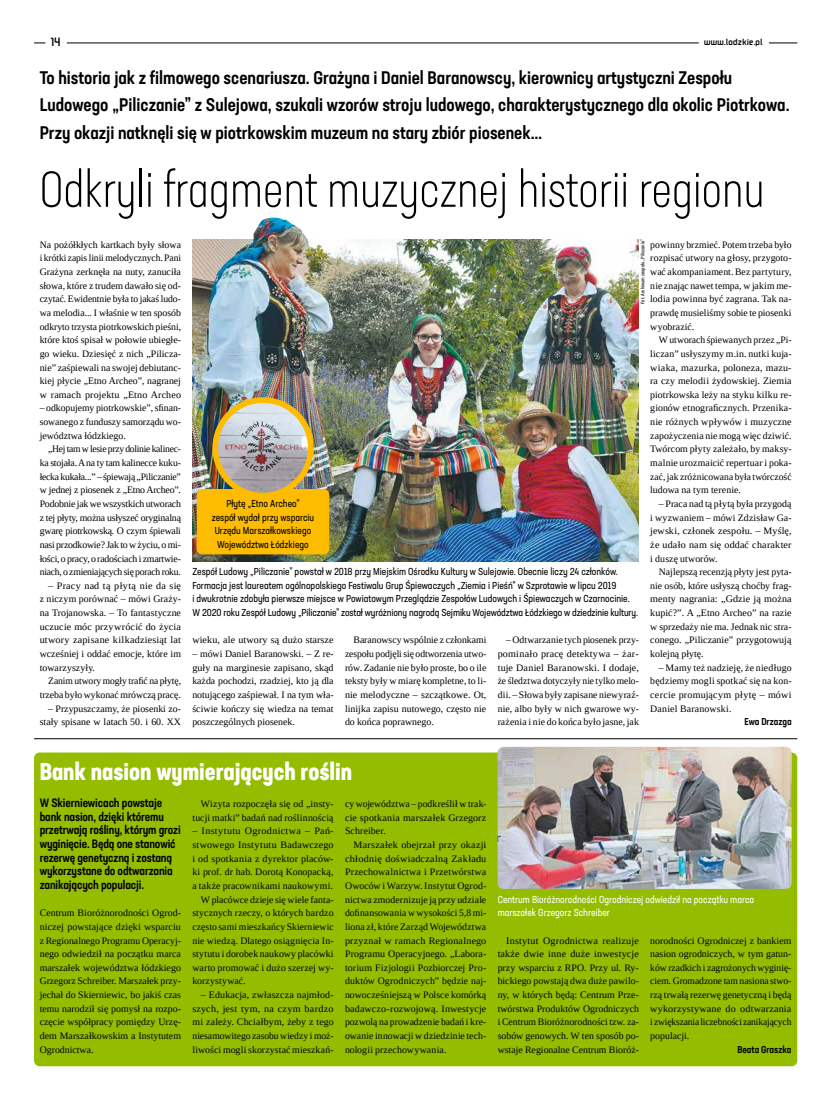
<style>
.page{position:relative;width:820px;height:1106px;background:#fff}
.page>*{position:absolute;margin:0;border:0;box-sizing:border-box;transform-origin:0 0}
.t1{font:300 50px "Neusa Next Std Compact";color:#000}
.t2{font:700 condensed 24px "Neusa Next Std";color:#fff}
.t3{font:500 condensed 18px/27.3px "Neusa Next Std";color:#000}
.t4{font:500 condensed 12px/13.6px "Neusa Next Std";letter-spacing:-.01em;color:#000}
.t5{font:12px "lodzer";color:#000}
.t6{font:condensed 10px/13.6px "Neusa Next Std";color:#000}
.t7{font:condensed 10px/13.6px "Neusa Next Std";color:#fff}
.t8{font:9.8px/13.6px "Tinos";color:#000;text-align:justify}
.t9{font:9.8px "Tinos";letter-spacing:.02em;color:#000}
.t10{font:9.8px "Tinos";letter-spacing:.035em;color:#000}
.t11{font:500 condensed 9.8px "Neusa Next Std";color:#000}
.t12{font:9px "lodzer";color:#000}
.t13{font:condensed 5px "Neusa Next Std";color:#000}
</style>
<div class="page">
<hr style="left:34px;top:43px;width:763px;height:1px;background:#000">
<hr style="left:698px;top:40px;width:70px;height:4px;background:#fff">
<div style="left:45px;top:39px;width:22px;height:7px;background:#fff"></div>
<img style="left:192px;top:240px;width:446px;height:321px">
<div style="left:197px;top:489px;width:132px;height:65px;background:#febc00;border-radius:6px"></div>
<img style="left:215px;top:400px;width:96px;height:95px;border-radius:48px">
<div style="left:212px;top:397px;width:101px;height:101px;border:6px solid #febc00;border-radius:50%"></div>
<div style="left:34px;top:752px;width:763px;height:314px;background:#95bd00;border-radius:6px"></div>
<img style="left:497px;top:747px;width:294px;height:142px">
<img style="left:253px;top:217px;width:55px;height:47px">
<hr style="left:34px;top:738px;width:763px;height:1px;background:#000">
<p class="t5" style="left:51px;top:35px;width:12px">14</p>
<p class="t12" style="left:704px;top:37px;width:60px">www.lodzkie.pl</p>
<p class="t3" style="left:40px;top:64px;width:751px">To historia jak z filmowego scenariusza. Grażyna i Daniel Baranowscy, kierownicy artystyczni Zespołu<br>Ludowego „Piliczanie” z Sulejowa, szukali wzorów stroju ludowego, charakterystycznego dla okolic Piotrkowa.<br>Przy okazji natknęli się w piotrkowskim muzeum na stary zbiór piosenek…</p>
<h1 class="t1" style="left:40px;top:159px;width:726px">Odkryli fragment muzycznej historii regionu</h1>
<p class="t8" style="left:40px;top:237px;width:143px">Na pożółkłych kartkach były słowa i krótki zapis linii melodycznych. Pani Grażyna zerknęła na nuty, zanuciła słowa, które z trudem dawało się od&shy;czytać. Ewidentnie była to jakaś ludo&shy;wa melodia... I właśnie w ten sposób odkryto trzysta piotrkowskich pieśni, które ktoś spisał w połowie ubiegłe&shy;go wieku. Dziesięć z nich „Pilicza&shy;nie” zaśpiewali na swojej debiutanc&shy;kiej płycie „Etno Archeo”, nagranej w ramach projektu „Etno Archeo</p>
<p class="t8" style="left:40px;top:401px;width:143px">– odkopujemy piotrkowskie”, sfinan&shy;sowanego z funduszy samorządu wo&shy;jewództwa łódzkiego.</p>
<p class="t8" style="left:40px;top:442px;width:143px;text-indent:9px">„Hej tam w lesie przy dolinie kalinec&shy;ka stojała. A na ty tam kalinecce kuku&shy;łecka kukała...” – śpiewają „Piliczanie” w jednej z piosenek z „Etno Archeo”.<br>Podobnie jak we wszystkich utworach z tej płyty, można usłyszeć oryginalną gwarę piotrkowską. O czym śpiewali nasi przodkowie? Jak to w życiu, o mi&shy;łości, o pracy, o radościach i zmartwie&shy;niach, o zmieniających się porach roku.</p>
<p class="t8" style="left:40px;top:578px;width:143px;text-indent:9px">– Pracy nad tą płytą nie da się z niczym porównać – mówi Graży&shy;na Trojanowska. – To fantastyczne uczucie móc przywrócić do życia utwory zapisane kilkadziesiąt lat wcześniej i oddać emocje, które im towarzyszyły.</p>
<p class="t8" style="left:40px;top:674px;width:143px;text-align:right">Zanim utwory mogły trafić na płytę, trzeba było wykonać mrówczą pracę.</p>
<p class="t8" style="left:40px;top:701px;width:143px;text-align:right">– Przypuszczamy, że piosenki zo&shy;stały spisane w latach 50. i 60. XX</p>
<p class="t13" style="left:639px;top:303px;width:65px;rotate:-90deg">Fot. Archiwum zespołu „Piliczanie”</p>
<p class="t8" style="left:650px;top:237px;width:143px">powinny brzmieć. Potem trzeba było rozpisać utwory na głosy, przygoto&shy;wać akompaniament. Bez partytury, nie znając nawet tempa, w jakim me&shy;lodia powinna być zagrana. Tak na&shy;prawdę musieliśmy sobie te piosenki wyobrazić.</p>
<p class="t8" style="left:650px;top:333px;width:143px;text-indent:9px">W utworach śpiewanych przez „Pi&shy;liczan” usłyszymy m.in. nutki kuja&shy;wiaka, mazurka, poloneza, mazu&shy;ra czy melodii żydowskiej. Ziemia piotrkowska leży na styku kilku re&shy;gionów etnograficznych. Przenika&shy;nie różnych wpływów i muzyczne zapożyczenia nie mogą więc dziwić.<br>Twórcom płyty zależało, by maksy&shy;malnie urozmaicić repertuar i poka&shy;zać, jak zróżnicowana była twórczość ludowa na tym terenie.</p>
<p class="t8" style="left:650px;top:497px;width:143px;text-indent:9px">– Praca nad tą płytą była przygodą i wyzwaniem – mówi Zdzisław Ga&shy;jewski, członek zespołu. – Myślę, że udało nam się oddać charakter i duszę utworów.</p>
<p class="t8" style="left:650px;top:565px;width:143px;text-indent:9px">Najlepszą recenzją płyty jest pyta&shy;nie osób, które usłyszą choćby frag&shy;menty nagrania: „Gdzie ją można kupić?”. A „Etno Archeo” na razie w sprzedaży nie ma. Jednak nic stra&shy;conego. „Piliczanie” przygotowują kolejną płytę.</p>
<p class="t8" style="left:650px;top:660px;width:143px;text-indent:9px">– Mamy też nadzieję, że niedługo będziemy mogli spotkać się na kon&shy;cercie promującym płytę – mówi Daniel Baranowski.</p>
<p class="t11" style="left:744px;top:715px;width:49px">Ewa Drzazga</p>
<p class="t6" style="left:212px;top:496px;width:104px;text-align:center">Płytę „Etno Archeo”<br>zespół wydał przy wsparciu<br>Urzędu Marszałkowskiego<br>Województwa Łódzkiego</p>
<p class="t6" style="left:192px;top:564px;width:447px">Zespół Ludowy „Piliczanie” powstał w 2018 przy Miejskim Ośrodku Kultury w Sulejowie. Obecnie liczy 24 członków.<br>Formacja jest laureatem ogólnopolskiego Festiwalu Grup Śpiewaczych „Ziemia i Pieśń” w Szprotawie w lipcu 2019<br>i dwukrotnie zdobyła pierwsze miejsce w Powiatowym Przeglądzie Zespołów Ludowych i Śpiewaczych w Czarnocinie.<br>W 2020 roku Zespół Ludowy „Piliczanie” został wyróżniony nagrodą Sejmiku Województwa Łódzkiego w dziedzinie kultury.</p>
<p class="t8" style="left:345px;top:633px;width:143px;text-indent:9px">Baranowscy wspólnie z członkami zespołu podjęli się odtworzenia utwo&shy;rów. Zadanie nie było proste, bo o ile teksty były w miarę kompletne, to li&shy;nie melodyczne – szczątkowe. Ot, linijka zapisu nutowego, często nie do końca poprawnego.</p>
<p class="t8" style="left:497px;top:633px;width:143px;text-indent:9px">– Odtwarzanie tych piosenek przy&shy;pominało pracę detektywa – żar&shy;tuje Daniel Baranowski. I dodaje, że śledztwa dotyczyły nie tylko melo&shy;dii. – Słowa były zapisane niewyraź&shy;nie, albo były w nich gwarowe wy&shy;rażenia i nie do końca było jasne, jak</p>
<p class="t8" style="left:192px;top:633px;width:143px">wieku, ale utwory są dużo starsze</p>
<p class="t8" style="left:192px;top:647px;width:143px">– mówi Daniel Baranowski. – Z re&shy;guły na marginesie zapisano, skąd każda pochodzi, rzadziej, kto ją dla notującego zaśpiewał. I na tym wła&shy;ściwie kończy się wiedza na temat poszczególnych piosenek.</p>
<h2 class="t2" style="left:40px;top:756px;width:314px">Bank nasion wymierających roślin</h2>
<p class="t4" style="left:40px;top:796px;width:142px">W Skierniewicach powstaje bank nasion, dzięki któremu przetrwają rośliny, którym grozi wyginięcie. Będą one stanowić rezerwę genetyczną i zostaną wykorzystane do odtwarzania zanikających populacji.</p>
<p class="t8" style="left:40px;top:906px;width:143px">Centrum Bioróżnorodności Ogrod&shy;niczej powstające dzięki wsparciu z Regionalnego Programu Operacyj&shy;nego odwiedził na początku marca marszałek województwa łódzkiego Grzegorz Schreiber. Marszałek przy&shy;jechał do Skierniewic, bo jakiś czas temu narodził się pomysł na rozpo&shy;częcie współpracy pomiędzy Urzę&shy;dem Marszałkowskim a Instytutem Ogrodnictwa.</p>
<p class="t8" style="left:345px;top:797px;width:143px">cy województwa – podkreślił w trak&shy;cie spotkania marszałek Grzegorz Schreiber.</p>
<p class="t8" style="left:345px;top:838px;width:143px;text-indent:9px">Marszałek obejrzał przy okazji chłodnię doświadczalną Zakładu Przechowalnictwa i Przetwórstwa Owoców i Warzyw. Instytut Ogrod&shy;nictwa zmodernizuje ją przy udziale dofinansowania w wysokości 5,8 mi&shy;liona zł, które Zarząd Województwa przyznał w ramach Regionalnego Programu Operacyjnego. „Labora&shy;torium Fizjologii Pozbiorczej Pro&shy;duktów Ogrodniczych” będzie naj&shy;nowocześniejszą w Polsce komórką badawczo-rozwojową. Inwestycje pozwolą na prowadzenie badań i kre&shy;owanie innowacji w dziedzinie tech&shy;nologii przechowywania.</p>
<p class="t8" style="left:192px;top:797px;width:143px;text-align:right">Wizyta rozpoczęła się od „insty&shy;tucji matki” badań nad roślinnością</p>
<p class="t10" style="left:192px;top:824px;width:143px">– Instytutu Ogrodnictwa – Pań-</p>
<p class="t9" style="left:192px;top:838px;width:143px">stwowego Instytutu Badawczego</p>
<p class="t8" style="left:192px;top:851px;width:143px">i od spotkania z dyrektor placów-</p>
<p class="t8" style="left:192px;top:865px;width:143px">ki prof. dr hab. Dorotą Konopacką,</p>
<p class="t9" style="left:192px;top:879px;width:142px">a także pracownikami naukowymi.</p>
<p class="t8" style="left:201px;top:892px;width:134px">W placówce dzieje się wiele fanta-</p>
<p class="t8" style="left:192px;top:906px;width:143px">stycznych rzeczy, o których bardzo</p>
<p class="t8" style="left:192px;top:919px;width:143px">często sami mieszkańcy Skierniewic</p>
<p class="t8" style="left:192px;top:933px;width:143px">nie wiedzą. Dlatego osiągnięcia In-</p>
<p class="t8" style="left:192px;top:947px;width:143px">stytutu i dorobek naukowy placówki</p>
<p class="t8" style="left:192px;top:960px;width:143px">warto promować i dużo szerzej wy-</p>
<p class="t8" style="left:192px;top:974px;width:55px">korzystywać.</p>
<p class="t8" style="left:192px;top:988px;width:143px;text-indent:9px">– Edukacja, zwłaszcza najmłod&shy;szych, jest tym, na czym bardzo mi zależy. Chciałbym, żeby z tego niesamowitego zasobu wiedzy i moż&shy;liwości mogli skorzystać mieszkań-</p>
<p class="t7" style="left:497px;top:892px;width:258px">Centrum Bioróżnorodności Ogrodniczej odwiedził na początku marca marszałek Grzegorz Schreiber</p>
<p class="t8" style="left:497px;top:933px;width:143px;text-indent:9px">Instytut Ogrodnictwa realizuje także dwie inne duże inwestycje przy wsparciu z RPO. Przy ul. Ry&shy;bickiego powstają dwa duże pawilo&shy;ny, w których będą: Centrum Prze&shy;twórstwa Produktów Ogrodniczych i Centrum Bioróżnorodności tzw. za&shy;sobów genowych. W ten sposób po&shy;wstaje Regionalne Centrum Bioróż-</p>
<p class="t8" style="left:650px;top:933px;width:143px">norodności Ogrodniczej z bankiem nasion ogrodniczych, w tym gatun&shy;ków rzadkich i zagrożonych wyginię&shy;ciem. Gromadzone tam nasiona stwo&shy;rzą trwałą rezerwę genetyczną i będą wykorzystywane do odtwarzania i zwiększania liczebności zanikających populacji.</p>
<p class="t11" style="left:737px;top:1043px;width:55px">Beata Graszka</p>
</div>
